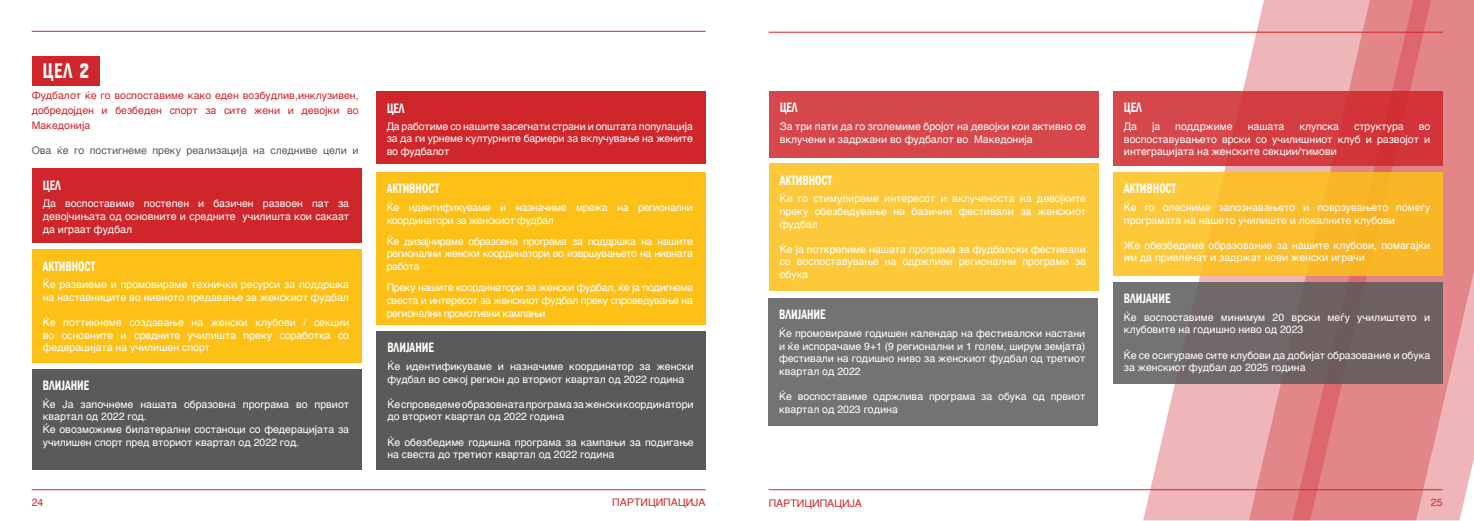
<style>
.page{position:relative;width:1474px;height:521px;background:#fff}
.page>*{position:absolute;margin:0;border:0;box-sizing:border-box;transform-origin:0 0}
.t1{font:600 condensed 21.88px "Franklin Gothic";color:#fff;scale:.8 1}
.t2{font:600 condensed 14px "Franklin Gothic";color:#fff;scale:.8 1}
.t3{font:10.5px/12.6px "Helvetica";color:#fff}
.t4{font:10.5px/14.9px "Helvetica";color:#cf262b;text-align:justify}
.t5{font:10.5px/12.6px "Helvetica";letter-spacing:-.03em;color:#fff}
.t6{font:10.5px "Helvetica";color:#5a5a5a}
.s1{font-family:"Hindenburg";font-weight:400;font-stretch:normal}
</style>
<div class="page">
<div style="left:32px;top:56px;width:68px;height:30px;background:#cf262b"></div>
<hr style="left:32px;top:31px;width:673px;height:1px;background:#cf262b">
<hr style="left:32px;top:489px;width:673px;height:1px;background:#cf262b">
<div style="left:375px;top:91px;width:330px;height:72px;background:#cf262b"></div>
<div style="left:375px;top:172px;width:330px;height:153px;background:#fdc017"></div>
<div style="left:376px;top:331px;width:330px;height:138px;background:#5a5a5a"></div>
<div style="left:32px;top:169px;width:329px;height:74px;background:#cf262b"></div>
<div style="left:32px;top:250px;width:329px;height:113px;background:#fdc017"></div>
<div style="left:32px;top:369px;width:329px;height:100px;background:#5a5a5a"></div>
<svg style="left:1143px;top:31px;width:105px;height:489px;fill:#eeb6b8"></svg>
<svg style="left:1248px;top:0;width:44px;height:520px;background:#eaa8ab"></svg>
<svg style="left:1292px;top:0;width:181px;height:520px;background:#e48f93"></svg>
<div style="left:768px;top:91px;width:330px;height:66px;background:#d6474b"></div>
<div style="left:768px;top:163px;width:330px;height:128px;background:#fdc93a"></div>
<div style="left:768px;top:298px;width:329px;height:127px;background:#737373"></div>
<div style="left:1112px;top:91px;width:330px;height:75px;background:#d33c40"></div>
<div style="left:1112px;top:172px;width:330px;height:104px;background:#fabe2f"></div>
<div style="left:1112px;top:282px;width:330px;height:101px;background:#706868"></div>
<hr style="left:768px;top:489px;width:674px;height:1px;background:#cf262b">
<hr style="left:768px;top:32px;width:674px;height:1px;background:#cf262b">
<h1 class="t1" style="left:42px;top:56px;width:60px">ЦЕЛ <span class="s1">2</span></h1>
<p class="t4" style="left:32px;top:89px;width:328px">Фудбалот ќе го воспоставиме како еден возбудлив,инклузивен, добредојден и безбеден спорт за сите жени и девојки во Македонија</p>
<p class="t6" style="left:32px;top:143px;width:328px">Ова ќе го постигнеме преку реализација на следниве цели и</p>
<h2 class="t2" style="left:43px;top:175px;width:24px">ЦЕЛ</h2>
<p class="t3" style="left:43px;top:198px;width:308px;text-align:justify">Да воспоставиме постепен и базичен развоен пат за девојчињата од основните и средните училишта кои сакаат да играат фудбал</p>
<h2 class="t2" style="left:43px;top:256px;width:67px">АКТИВНОСТ</h2>
<p class="t3" style="left:43px;top:279px;width:308px">Ќе развиеме и промовираме технички ресурси за поддршка на наставниците во нивното предавање за женскиот фудбал</p>
<p class="t3" style="left:43px;top:317px;width:308px;text-align:justify">Ќе поттикнеме создавање на женски клубови / секции во основните и средните училишта преку соработка со федерацијата на училишен спорт</p>
<h2 class="t2" style="left:43px;top:376px;width:60px">ВЛИЈАНИЕ</h2>
<p class="t3" style="left:43px;top:398px;width:308px">Ќе Ја започнеме нашата образовна програма во првиот квартал од 2022 год.<br>Ќе овозможиме билатерални состаноци со федерацијата за училишен спорт пред вториот квартал од 2022 год.</p>
<h2 class="t2" style="left:386px;top:99px;width:24px">ЦЕЛ</h2>
<p class="t3" style="left:386px;top:120px;width:308px;text-align:justify">Да работиме со нашите засегнати страни и општата популација за да ги урнеме културните бариери за вклучување на жените во фудбалот</p>
<h2 class="t2" style="left:386px;top:179px;width:67px">АКТИВНОСТ</h2>
<p class="t5" style="left:386px;top:201px;width:308px">Ќе идентификуваме и назначиме мрежа на регионални координатори за женскиот фудбал</p>
<p class="t3" style="left:386px;top:235px;width:308px;text-align:justify">Ќе дизајнираме образовна програма за поддршка на нашите регионални женски координатори во извршувањето на нивната работа</p>
<p class="t3" style="left:386px;top:282px;width:308px;text-align:justify">Преку нашите координатори за женски фудбал, ќе ја подигнеме свеста и интересот за женскиот фудбал преку спроведување на регионални промотивни кампањи</p>
<h2 class="t2" style="left:387px;top:338px;width:60px">ВЛИЈАНИЕ</h2>
<p class="t3" style="left:387px;top:360px;width:308px">Ќе идентификуваме и назначиме координатор за женски фудбал во секој регион до вториот квартал од 2022 година</p>
<p class="t3" style="left:387px;top:398px;width:308px">Ќе спроведеме образовната програма за женски координатори до вториот квартал од 2022 година</p>
<p class="t3" style="left:387px;top:436px;width:308px">Ќе обезбедиме годишна програма за кампањи за подигање на свеста до третиот квартал од 2022 година</p>
<p class="t4" style="left:32px;top:495px;width:13px">24</p>
<p class="t4" style="left:612px;top:495px;width:95px">ПАРТИЦИПАЦИЈА</p>
<h2 class="t2" style="left:779px;top:98px;width:24px">ЦЕЛ</h2>
<p class="t3" style="left:779px;top:120px;width:308px">За три пати да го зголемиме бројот на девојки кои активно се вклучени и задржани во фудбалот во Македонија</p>
<h2 class="t2" style="left:779px;top:170px;width:67px">АКТИВНОСТ</h2>
<p class="t3" style="left:779px;top:193px;width:308px;text-align:justify">Ќе го стимулираме интересот и вклученоста на девојките преку обезбедување на базични фестивали за женскиот фудбал</p>
<p class="t3" style="left:779px;top:243px;width:308px;text-align:justify">Ќе ја поткрепиме нашата програма за фудбалски фестивали со воспоставување на одржливи регионални програми за обука</p>
<h2 class="t2" style="left:779px;top:305px;width:60px">ВЛИЈАНИЕ</h2>
<p class="t3" style="left:779px;top:327px;width:308px;text-align:justify">Ќе промовираме годишен календар на фестивалски настани и ќе испорачаме 9+1 (9 регионални и 1 голем, ширум земјата) фестивали на годишно ниво за женскиот фудбал од третиот квартал од 2022</p>
<p class="t3" style="left:779px;top:390px;width:308px">Ќе воспоставиме одржлива програма за обука од првиот квартал од 2023 година</p>
<h2 class="t2" style="left:1123px;top:98px;width:24px">ЦЕЛ</h2>
<p class="t3" style="left:1123px;top:120px;width:15px">Да</p>
<p class="t3" style="left:1152px;top:120px;width:10px">ја</p>
<p class="t3" style="left:1175px;top:120px;width:59px">поддржиме</p>
<p class="t3" style="left:1247px;top:120px;width:38px">нашата</p>
<p class="t3" style="left:1299px;top:120px;width:41px">клупска</p>
<p class="t3" style="left:1354px;top:120px;width:51px">структура</p>
<p class="t3" style="left:1123px;top:120px;width:308px;text-align:justify;text-indent:295px">во воспоставувањето врски со училишниот клуб и развојот и интеграцијата на женските секции/тимови</p>
<h2 class="t2" style="left:1123px;top:179px;width:67px">АКТИВНОСТ</h2>
<p class="t3" style="left:1123px;top:201px;width:308px">Ќе го олесниме запознавањето и поврзувањето помеѓу програмата на нашето училиште и локалните клубови</p>
<p class="t3" style="left:1123px;top:239px;width:308px">Же обезбедиме образование за нашите клубови, помагајќи им да привлечат и задржат нови женски играчи</p>
<h2 class="t2" style="left:1123px;top:289px;width:60px">ВЛИЈАНИЕ</h2>
<p class="t3" style="left:1123px;top:311px;width:308px">Ќе воспоставиме минимум 20 врски меѓу училиштето и клубовите на годишно ниво од 2023</p>
<p class="t3" style="left:1123px;top:349px;width:308px">Ќе се осигураме сите клубови да добијат образование и обука за женскиот фудбал до 2025 година</p>
<p class="t4" style="left:768px;top:496px;width:95px">ПАРТИЦИПАЦИЈА</p>
<p class="t4" style="left:1430px;top:495px;width:13px">25</p>
</div>
